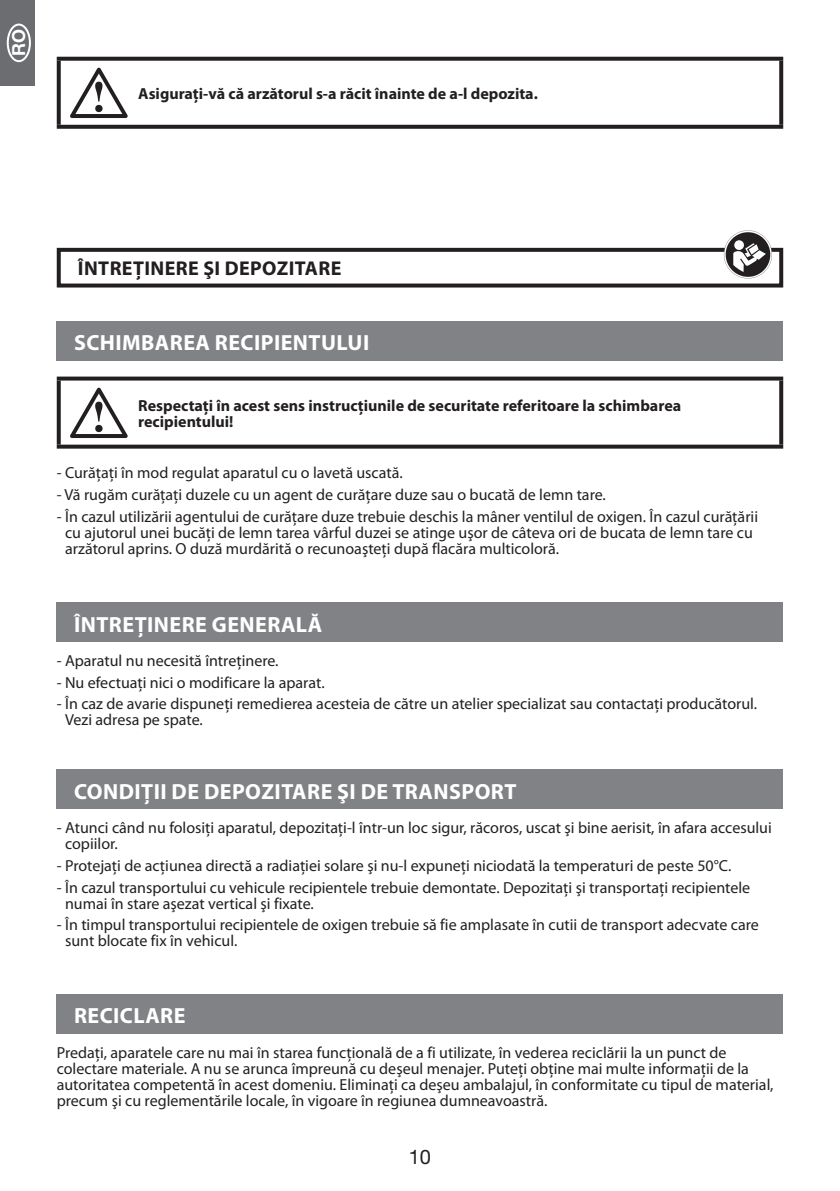
<style>
.page{position:relative;width:840px;height:1191px;background:#fff}
.page>*{position:absolute;margin:0;border:0;box-sizing:border-box;transform-origin:0 0}
.t1{font:700 22px "Myriad Pro";letter-spacing:.02em;color:#fff}
.t2{font:700 20px "Myriad Pro";letter-spacing:.02em;color:#231f20}
.t3{font:20px "Helvetica Neue";color:#231f20}
.t4{font:700 18px "Helvetica Neue";color:#fff}
.t5{font:16px/16px "Myriad Pro";color:#231f20}
.t6{font:700 16px/16px "Myriad Pro";color:#231f20}
</style>
<div class="page">
<div style="left:0;top:0;width:34px;height:85px;background:#6c6d70"></div>
<div style="left:7px;top:24px;width:24px;height:38px;border:2px solid #fff;border-radius:50%"></div>
<svg style="left:57px;top:57px;width:725px;height:4px;background:#322e2f"></svg>
<svg style="left:57px;top:61px;width:4px;height:64px"></svg>
<svg style="left:778px;top:61px;width:4px;height:64px"></svg>
<svg style="left:57px;top:125px;width:725px;height:4px;background:#2f2b2c"></svg>
<img style="left:70px;top:68px;width:57px;height:50px">
<div style="left:57px;top:321px;width:725px;height:39px;background:#808285"></div>
<svg style="left:57px;top:376px;width:725px;height:4px;background:#423f40"></svg>
<svg style="left:57px;top:380px;width:4px;height:64px"></svg>
<svg style="left:778px;top:380px;width:4px;height:64px"></svg>
<svg style="left:57px;top:444px;width:725px;height:4px;background:#454243"></svg>
<img style="left:70px;top:387px;width:57px;height:51px">
<div style="left:57px;top:248px;width:725px;height:39px;border:4px solid #231f20"></div>
<svg style="left:723px;top:230px;width:48px;height:48px"></svg>
<div style="left:57px;top:602px;width:725px;height:40px;background:#808285"></div>
<div style="left:57px;top:994px;width:725px;height:39px;background:#808285"></div>
<div style="left:57px;top:769px;width:725px;height:40px;background:#808285"></div>
<p class="t4" style="left:8px;top:56px;width:28px;rotate:-90deg">RO</p>
<p class="t6" style="left:138px;top:85px;width:401px">Asiguraţi-vă că arzătorul s-a răcit înainte de a-l depozita.</p>
<p class="t2" style="left:78px;top:255px;width:222px">Întreţinere şi depozitar</p>
<p class="t2" style="left:330px;top:255px;width:12px">e</p>
<h1 class="t1" style="left:74px;top:328px;width:248px">Schimbarea recipi entului</h1>
<p class="t6" style="left:138px;top:397px;width:544px">Respectaţi în acest sens instrucţiunile de securitate referitoare la schimbarea recipientului!</p>
<p class="t5" style="left:57px;top:465px;width:347px">- Curăţaţi în mod regulat aparatul cu o lavetă uscată.</p>
<p class="t5" style="left:57px;top:486px;width:550px">- Vă rugăm curăţaţi duzele cu un agent de curăţare duze sau o bucată de lemn tare.</p>
<p class="t5" style="left:65px;top:508px;width:694px;text-indent:-8px">- În cazul utilizării agentului de curăţare duze trebuie deschis la mâner ventilul de oxigen. În cazul curăţării cu ajutorul unei bucăţi de lemn tarea vârful duzei se atinge uşor de câteva ori de bucata de lemn tare cu arzătorul aprins. O duză murdărită o recunoaşteţi după flacăra multicoloră.</p>
<h1 class="t1" style="left:74px;top:610px;width:207px">Întreţinere general</h1>
<h1 class="t1" style="left:307px;top:610px;width:16px">ă</h1>
<p class="t5" style="left:57px;top:652px;width:223px">- Aparatul nu necesită întreţinere.</p>
<p class="t5" style="left:57px;top:674px;width:269px">- Nu efectuaţi nici o modificare la aparat.</p>
<p class="t5" style="left:65px;top:695px;width:693px;text-indent:-8px">- În caz de avarie dispuneţi remedierea acesteia de către un atelier specializat sau contactaţi producătorul.<br>Vezi adresa pe spate.</p>
<h1 class="t1" style="left:74px;top:777px;width:213px">Condiţii de depozitar</h1>
<h1 class="t1" style="left:320px;top:777px;width:86px">e şi de tra</h1>
<h1 class="t1" style="left:433px;top:777px;width:71px">nsport</h1>
<p class="t5" style="left:65px;top:819px;width:708px;text-indent:-8px">- Atunci când nu folosiţi aparatul, depozitaţi-l într-un loc sigur, răcoros, uscat şi bine aerisit, în afara accesului copiilor.</p>
<p class="t5" style="left:57px;top:857px;width:676px">- Protejaţi de acţiunea directă a radiaţiei solare şi nu-l expuneţi niciodată la temperaturi de peste 50°C.</p>
<p class="t5" style="left:65px;top:879px;width:686px;text-indent:-8px">- În cazul transportului cu vehicule recipientele trebuie demontate. Depozitaţi şi transportaţi recipientele numai în stare aşezat vertical şi fixate.</p>
<p class="t5" style="left:65px;top:916px;width:695px;text-indent:-8px">- În timpul transportului recipientele de oxigen trebuie să fie amplasate în cutii de transport adecvate care sunt blocate fix în vehicul.</p>
<h1 class="t1" style="left:74px;top:1001px;width:74px">Reciclar</h1>
<h1 class="t1" style="left:174px;top:1001px;width:13px">e</h1>
<p class="t5" style="left:57px;top:1044px;width:718px">Predaţi, aparatele care nu mai în starea funcţională de a fi utilizate, în vederea reciclării la un punct de colectare materiale. A nu se arunca împreună cu deşeul menajer. Puteţi obţine mai multe informaţii de la autoritatea competentă în acest domeniu. Eliminaţi ca deşeu ambalajul, în conformitate cu tipul de material, precum şi cu reglementările locale, în vigoare în regiunea dumneavoastră.</p>
<p class="t3" style="left:408px;top:1144px;width:24px">10</p>
</div>
